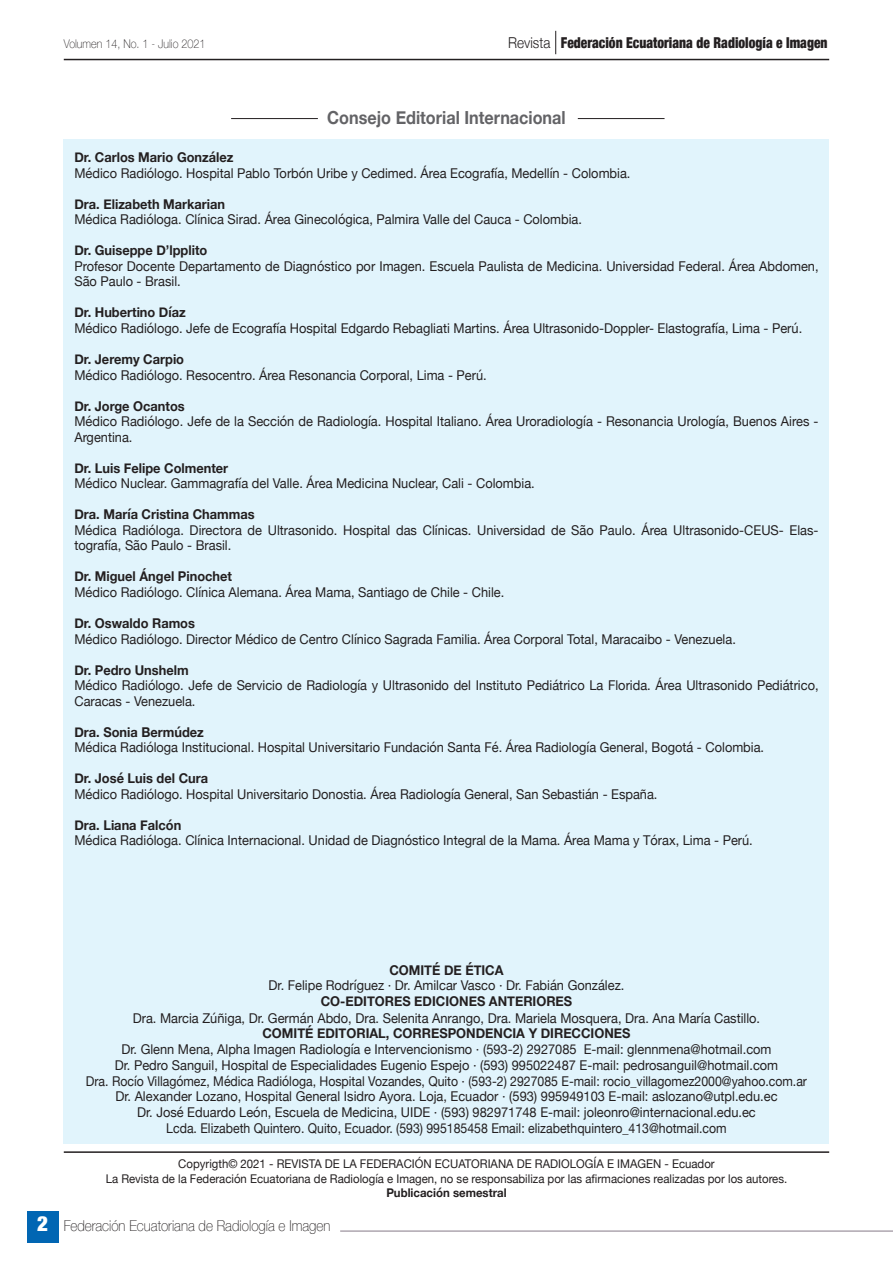
<style>
.page{position:relative;width:893px;height:1263px;background:#fff}
.page>*{position:absolute;margin:0;border:0;box-sizing:border-box;transform-origin:0 0}
.t1{font:900 condensed 21px "Helvetica Neue";color:#fff}
.t2{font:700 18px "Helvetica Neue";color:#636366;scale:.9 1}
.t3{font:900 condensed 15px "Helvetica Neue";color:#231f20;scale:.9 1}
.t4{font:100 15px "Helvetica Neue";color:#231f20;scale:.9 1}
.t5{font:13.5px/15.5px "Helvetica Neue";color:#231f20;scale:.95 1}
.t6{font:700 13.5px "Helvetica Neue";color:#231f20;scale:.95 1}
.t7{font:13.5px "Helvetica Neue";color:#231f20;scale:.91 1}
.t8{font:12px "Helvetica Neue";color:#231f20;scale:.95 1}
.t9{font:100 12px "Helvetica Neue";color:#231f20;scale:.9 1}
.t10{font:700 12px "Helvetica Neue";color:#231f20;scale:.95 1}
.s1{font-weight:300;font-stretch:normal}
</style>
<div class="page">
<div style="left:27px;top:1211px;width:31px;height:32px;background:#0166b3"></div>
<hr style="left:340px;top:1230px;width:553px;height:2px;background:#aea6af">
<svg style="left:555px;top:31px;width:1px;height:23px"></svg>
<hr style="left:64px;top:59px;width:765px;height:1px;background:#231f20">
<div style="left:64px;top:139px;width:765px;height:1005px;background:#e1f4fc"></div>
<hr style="left:64px;top:1151px;width:765px;height:2px;background:#231f20">
<hr style="left:231px;top:118px;width:87px;height:1px;background:#231f20">
<hr style="left:578px;top:118px;width:86px;height:1px;background:#231f20">
<p class="t9" style="left:64px;top:35px;width:159px">Volumen 14, No. 1 - Julio 2021</p>
<p class="t3" style="left:508px;top:30px;width:356px"><span class="s1">Revista</span> Federación Ecuatoriana de Radiología e Imagen</p>
<p class="t2" style="left:327px;top:103px;width:266px">Consejo Editorial Internacional</p>
<p class="t6" style="left:74px;top:147px;width:169px">Dr. Carlos Mario González</p>
<p class="t5" style="left:74px;top:166px;width:587px">Médico Radiólogo. Hospital Pablo Torbón Uribe y Cedimed. Área Ecografía, Medellín - Colombia.</p>
<p class="t6" style="left:74px;top:193px;width:160px">Dra. Elizabeth Markarian</p>
<p class="t5" style="left:74px;top:213px;width:536px">Médica Radióloga. Clínica Sirad. Área Ginecológica, Palmira Valle del Cauca - Colombia.</p>
<p class="t6" style="left:74px;top:240px;width:141px">Dr. Guiseppe D’lpplito</p>
<p class="t5" style="left:74px;top:259px;width:785px">Profesor Docente Departamento de Diagnóstico por Imagen. Escuela Paulista de Medicina. Universidad Federal. Área Abdomen,<br>São Paulo - Brasil.</p>
<p class="t6" style="left:74px;top:302px;width:119px">Dr. Hubertino Díaz</p>
<p class="t5" style="left:74px;top:321px;width:768px">Médico Radiólogo. Jefe de Ecografía Hospital Edgardo Rebagliati Martins. Área Ultrasonido-Doppler- Elastografía, Lima - Perú.</p>
<p class="t6" style="left:74px;top:349px;width:117px">Dr. Jeremy Carpio</p>
<p class="t5" style="left:74px;top:368px;width:436px">Médico Radiólogo. Resocentro. Área Resonancia Corporal, Lima - Perú.</p>
<p class="t6" style="left:74px;top:395px;width:118px">Dr. Jorge Ocantos</p>
<p class="t5" style="left:74px;top:414px;width:785px">Médico Radiólogo. Jefe de la Sección de Radiología. Hospital Italiano. Área Uroradiología - Resonancia Urología, Buenos Aires -<br>Argentina.</p>
<p class="t6" style="left:74px;top:457px;width:163px">Dr. Luis Felipe Colmenter</p>
<p class="t5" style="left:74px;top:476px;width:486px">Médico Nuclear. Gammagrafía del Valle. Área Medicina Nuclear, Cali - Colombia.</p>
<p class="t6" style="left:74px;top:504px;width:191px">Dra. María Cristina Chammas</p>
<p class="t5" style="left:74px;top:523px;width:785px">Médica Radióloga. Directora de Ultrasonido. Hospital das Clínicas. Universidad de São Paulo. Área Ultrasonido-CEUS- Elas&shy;tografía, São Paulo - Brasil.</p>
<p class="t6" style="left:74px;top:566px;width:167px">Dr. Miguel Ángel Pinochet</p>
<p class="t5" style="left:74px;top:585px;width:454px">Médico Radiólogo. Clínica Alemana. Área Mama, Santiago de Chile - Chile.</p>
<p class="t6" style="left:74px;top:613px;width:128px">Dr. Oswaldo Ramos</p>
<p class="t5" style="left:74px;top:632px;width:698px">Médico Radiólogo. Director Médico de Centro Clínico Sagrada Familia. Área Corporal Total, Maracaibo - Venezuela.</p>
<p class="t6" style="left:74px;top:659px;width:122px">Dr. Pedro Unshelm</p>
<p class="t5" style="left:74px;top:678px;width:785px">Médico Radiólogo. Jefe de Servicio de Radiología y Ultrasonido del Instituto Pediátrico La Florida. Área Ultrasonido Pediátrico,<br>Caracas - Venezuela.</p>
<p class="t6" style="left:74px;top:721px;width:138px">Dra. Sonia Bermúdez</p>
<p class="t5" style="left:74px;top:740px;width:728px">Médica Radióloga Institucional. Hospital Universitario Fundación Santa Fé. Área Radiología General, Bogotá - Colombia.</p>
<p class="t6" style="left:74px;top:768px;width:142px">Dr. José Luis del Cura</p>
<p class="t5" style="left:74px;top:787px;width:615px">Médico Radiólogo. Hospital Universitario Donostia. Área Radiología General, San Sebastián - España.</p>
<p class="t6" style="left:74px;top:814px;width:114px">Dra. Liana Falcón</p>
<p class="t5" style="left:74px;top:834px;width:716px">Médica Radióloga. Clínica Internacional. Unidad de Diagnóstico Integral de la Mama. Área Mama y Tórax, Lima - Perú.</p>
<p class="t1" style="left:37px;top:1206px;width:12px">2</p>
<p class="t6" style="left:389px;top:959px;width:122px">COMITÉ DE ÉTICA</p>
<p class="t5" style="left:269px;top:979px;width:376px">Dr. Felipe Rodríguez · Dr. Amilcar Vasco · Dr. Fabián González.</p>
<p class="t6" style="left:321px;top:991px;width:266px">CO-EDITORES EDICIONES ANTERIORES</p>
<p class="t5" style="left:133px;top:1011px;width:662px">Dra. Marcia Zúñiga, Dr. Germán Abdo, Dra. Selenita Anrango, Dra. Mariela Mosquera, Dra. Ana María Castillo.</p>
<p class="t6" style="left:262px;top:1023px;width:389px">COMITÉ EDITORIAL, CORRESPONDENCIA Y DIRECCIONES</p>
<p class="t5" style="left:121px;top:1042px;width:686px">Dr. Glenn Mena, Alpha Imagen Radiología e Intervencionismo · (593-2) 2927085 E-mail: glennmena@hotmail.com</p>
<p class="t5" style="left:115px;top:1058px;width:700px">Dr. Pedro Sanguil, Hospital de Especialidades Eugenio Espejo · (593) 995022487 E-mail: pedrosanguil@hotmail.com</p>
<p class="t7" style="left:86px;top:1071px;width:794px">Dra. Rocío Villagómez, Médica Radióloga, Hospital Vozandes, Quito · (593-2) 2927085 E-mail: rocio_villagomez2000@yahoo.com.ar</p>
<p class="t5" style="left:115px;top:1090px;width:698px">Dr. Alexander Lozano, Hospital General Isidro Ayora. Loja, Ecuador · (593) 995949103 E-mail: aslozano@utpl.edu.ec</p>
<p class="t5" style="left:137px;top:1105px;width:653px">Dr. José Eduardo León, Escuela de Medicina, UIDE · (593) 982971748 E-mail: joleonro@internacional.edu.ec</p>
<p class="t7" style="left:166px;top:1118px;width:617px">Lcda. Elizabeth Quintero. Quito, Ecuador. (593) 995185458 Email: elizabethquintero_413@hotmail.com</p>
<p class="t8" style="left:178px;top:1155px;width:566px">Copyrigth© 2021 - REVISTA DE LA FEDERACIÓN ECUATORIANA DE RADIOLOGÍA E IMAGEN - Ecuador</p>
<p class="t8" style="left:106px;top:1170px;width:719px">La Revista de la Federación Ecuatoriana de Radiología e Imagen, no se responsabiliza por las afirmaciones realizadas por los autores.</p>
<p class="t10" style="left:386px;top:1183px;width:128px">Publicación semestral</p>
<p class="t4" style="left:64px;top:1214px;width:298px">Federación Ecuatoriana de Radiología e Imagen</p>
</div>
